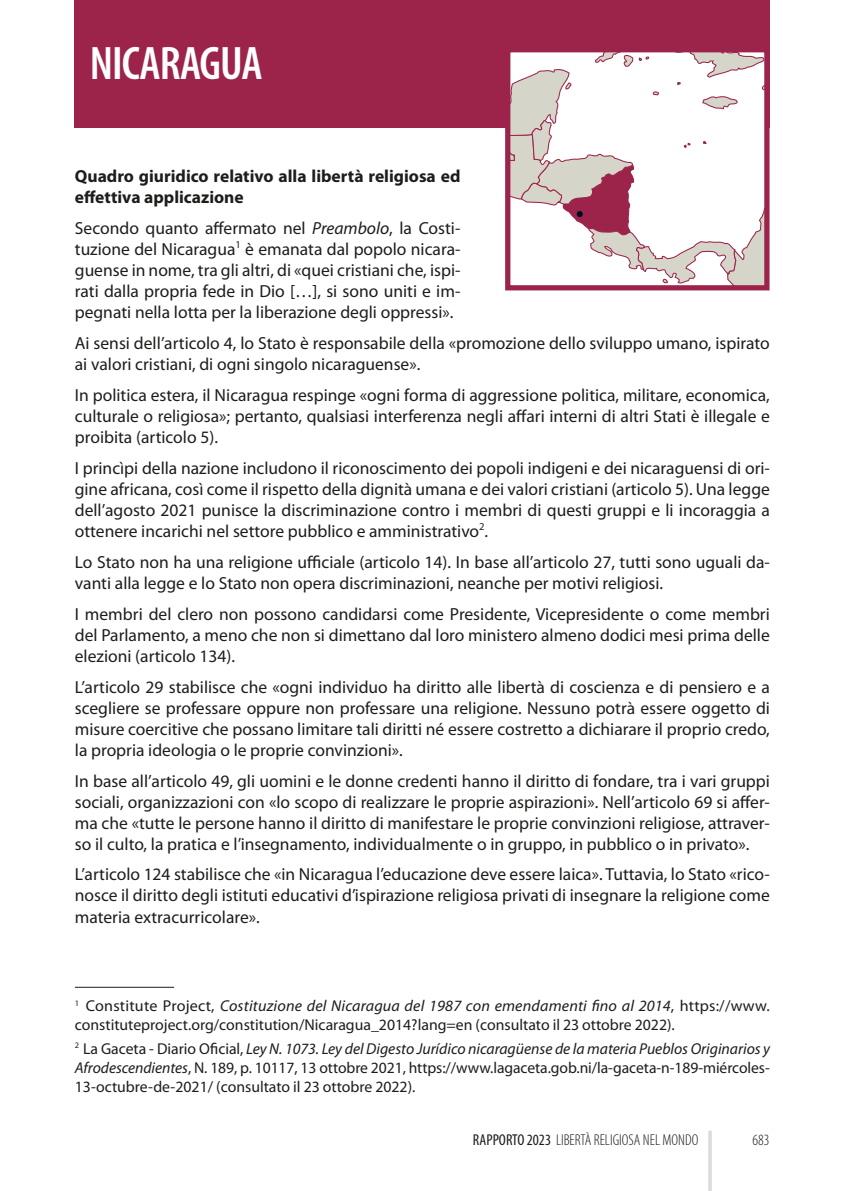
<style>
.page{position:relative;width:844px;height:1191px;background:#fff}
.page>*{position:absolute;margin:0;border:0;box-sizing:border-box;transform-origin:0 0}
.Nota_a_piè_di_pagina{font:600 condensed 47.25px "Myriad Pro";letter-spacing:-.02em;color:#fff}
.Normale{font:17.5px/21px "Myriad Pro";color:#1d1d1b;text-align:justify}
.Normale-2{font:700 17.5px/21px "Myriad Pro";color:#1d1d1b}
.Nota_a_piè_di_pagina-2{font:15.75px/18.9px "Myriad Pro";color:#1d1d1b}
.t1{font:300 condensed 15.75px "Myriad Pro";color:#1d1d1b}
.s1{font-style:italic}
.s2{font-weight:400}
</style>
<div class="page">
<hr style="left:708px;top:1130px;width:3px;height:61px;background:#dadada">
<div style="left:75px;top:0;width:694px;height:128px;background:#9c244b"></div>
<hr style="left:75px;top:986px;width:99px;height:1px;background:#1d1d1b">
<svg style="left:511px;top:53px;width:252px;height:231px"></svg>
<div style="left:505px;top:47px;width:264px;height:243px;border:5px solid #9c244b"></div>
<p class="Nota_a_piè_di_pagina" style="left:90px;top:37px;width:174px">NICARAGUA</p>
<p class="Normale-2" style="left:75px;top:166px;width:387px">Quadro giuridico relativo alla libertà religiosa ed effettiva applicazione</p>
<p class="Normale" style="left:75px;top:218px;width:387px">Secondo quanto affermato nel <span class="s1">Preambolo</span>, la Costi&shy;tuzione del Nicaragua<sup>1</sup> è emanata dal popolo nicara&shy;guense in nome, tra gli altri, di «quei cristiani che, ispi&shy;rati dalla propria fede in Dio […], si sono uniti e im&shy;pegnati nella lotta per la liberazione degli oppressi».</p>
<p class="Normale" style="left:75px;top:333px;width:696px">Ai sensi dell’articolo 4, lo Stato è responsabile della «promozione dello sviluppo umano, ispirato ai valori cristiani, di ogni singolo nicaraguense».</p>
<p class="Normale" style="left:75px;top:385px;width:696px">In politica estera, il Nicaragua respinge «ogni forma di aggressione politica, militare, economica, culturale o religiosa»; pertanto, qualsiasi interferenza negli affari interni di altri Stati è illegale e proibita (articolo 5).</p>
<p class="Normale" style="left:75px;top:458px;width:696px">I princìpi della nazione includono il riconoscimento dei popoli indigeni e dei nicaraguensi di ori&shy;gine africana, così come il rispetto della dignità umana e dei valori cristiani (articolo 5). Una legge dell’agosto 2021 punisce la discriminazione contro i membri di questi gruppi e li incoraggia a ottenere incarichi nel settore pubblico e amministrativo<sup>2</sup>.</p>
<p class="Normale" style="left:75px;top:551px;width:696px">Lo Stato non ha una religione ufficiale (articolo 14). In base all’articolo 27, tutti sono uguali da&shy;vanti alla legge e lo Stato non opera discriminazioni, neanche per motivi religiosi.</p>
<p class="Normale" style="left:75px;top:603px;width:696px">I membri del clero non possono candidarsi come Presidente, Vicepresidente o come membri del Parlamento, a meno che non si dimettano dal loro ministero almeno dodici mesi prima delle elezioni (articolo 134).</p>
<p class="Normale" style="left:75px;top:676px;width:696px">L’articolo 29 stabilisce che «ogni individuo ha diritto alle libertà di coscienza e di pensiero e a scegliere se professare oppure non professare una religione. Nessuno potrà essere oggetto di misure coercitive che possano limitare tali diritti né essere costretto a dichiarare il proprio credo, la propria ideologia o le proprie convinzioni».</p>
<p class="Normale" style="left:75px;top:770px;width:696px">In base all’articolo 49, gli uomini e le donne credenti hanno il diritto di fondare, tra i vari gruppi sociali, organizzazioni con «lo scopo di realizzare le proprie aspirazioni». Nell’articolo 69 si affer&shy;ma che «tutte le persone hanno il diritto di manifestare le proprie convinzioni religiose, attraver&shy;so il culto, la pratica e l’insegnamento, individualmente o in gruppo, in pubblico o in privato».</p>
<p class="Normale" style="left:75px;top:864px;width:696px">L’articolo 124 stabilisce che «in Nicaragua l’educazione deve essere laica». Tuttavia, lo Stato «rico&shy;nosce il diritto degli istituti educativi d’ispirazione religiosa privati di insegnare la religione come materia extracurricolare».</p>
<p class="Nota_a_piè_di_pagina-2" style="left:75px;top:996px;width:696px"><sup>1</sup> Constitute Project, <span class="s1">Costituzione del Nicaragua del 1987 con emendamenti fino al 2014</span>, https://www. constituteproject.org/constitution/Nicaragua_2014?lang=en (consultato il 23 ottobre 2022).</p>
<p class="Nota_a_piè_di_pagina-2" style="left:75px;top:1039px;width:696px;text-align:justify"><sup>2</sup> La Gaceta - Diario Oficial, <span class="s1">Ley N. 1073. Ley del Digesto Jurídico nicaragüense de la materia Pueblos Originarios y Afrodescendientes</span>, N. 189, p. 10117, 13 ottobre 2021, https://www.lagaceta.gob.ni/la-gaceta-n-189-miércoles-13-octubre-de-2021/ (consultato il 23 ottobre 2022).</p>
<p class="t1" style="left:473px;top:1131px;width:227px"><span class="s2">RAPPORTO 2023</span> LIBERTÀ RELIGIOSA NEL MONDO</p>
<p class="t1" style="left:752px;top:1131px;width:19px">683</p>
</div>
